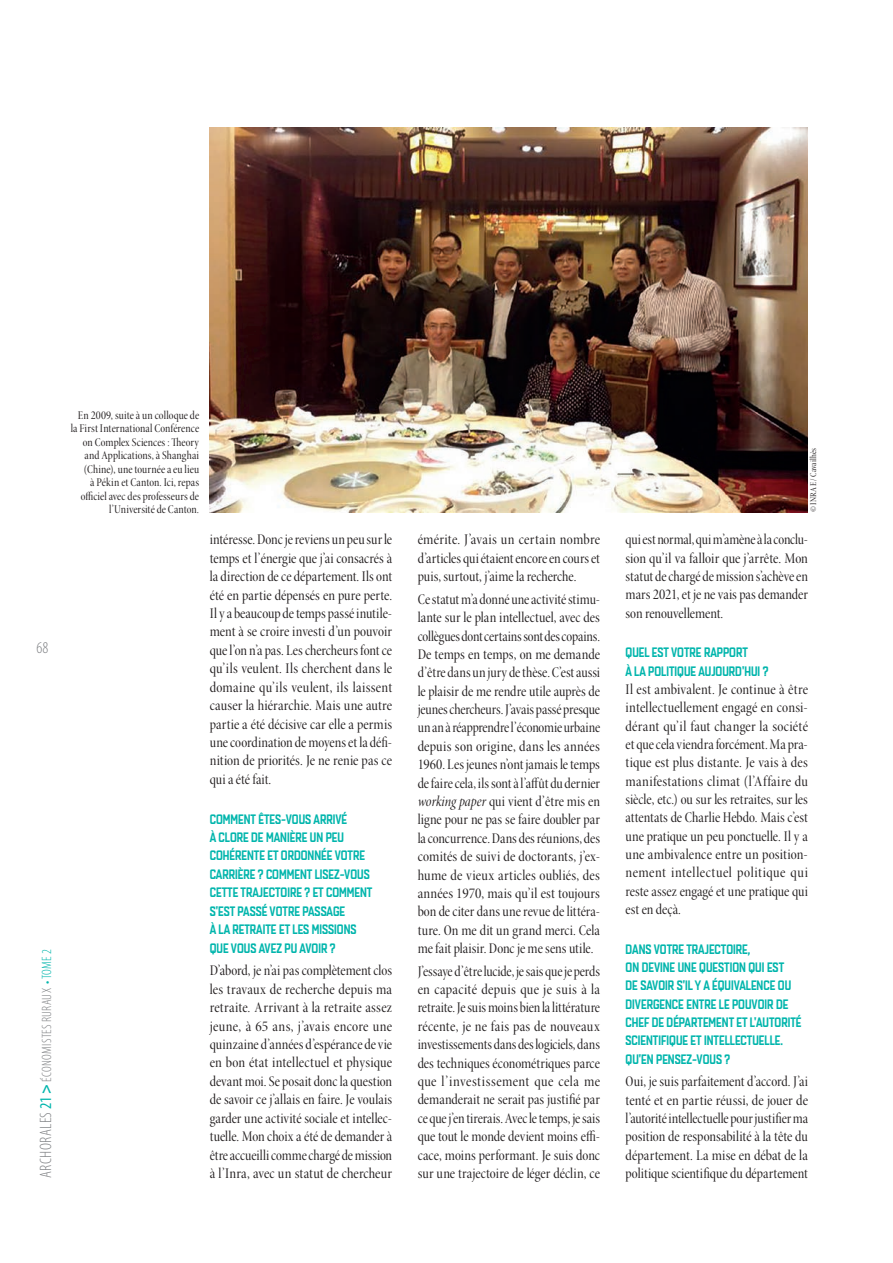
<style>
.page{position:relative;width:893px;height:1263px;background:#fff}
.page>*{position:absolute;margin:0;border:0;box-sizing:border-box;transform-origin:0 0}
.t1{font:300 condensed 16.5px "Myriad Pro";color:#808285}
.t2{font:15px/18.5px "Minion Pro Cn Disp";color:#231f20;text-align:justify}
.t3{font:13.5px/18.3px "Quarca Con Med";color:#00b5ac}
.t4{font:300 condensed 13.5px "Myriad Pro";letter-spacing:.02em;color:#808285}
.t5{font:12px/13.5px "Minion Pro Cn Disp";letter-spacing:.01em;color:#231f20;text-align:right}
.t6{font:9px "Minion Pro Cn Disp";letter-spacing:.03em;color:#231f20}
.s1{font-size:16.5px}
.s2{font-weight:400;font-size:16.5px;color:#00b5ac}
.s3{font-weight:700;font-size:16.5px;color:#00b5ac}
.s4{color:#00b5ac}
.s5{font-family:"Minion Pro Cn It Disp"}
</style>
<div class="page">
<img style="left:210px;top:128px;width:598px;height:384px">
<p class="t1" style="left:37px;top:639px;width:13px">68</p>
<p class="t4" style="left:40px;top:1178px;width:230px;rotate:-90deg"><span class="s1">ARCHORALES</span><span class="s2">21</span> <span class="s3">&gt;</span> ÉCONOMISTES RURAUX <span class="s4">• TOME 2</span></p>
<p class="t5" style="left:71px;top:408px;width:130px">En 2009, suite à un colloque de la First International Conférence on Complex Sciences : Theory and Applications, à Shanghai (Chine), une tournée a eu lieu<br>à Pékin et Canton. Ici, repas officiel avec des professeurs de l’Université de Canton.</p>
<p class="t2" style="left:210px;top:531px;width:184px">intéresse. Donc je reviens un peu sur le temps et l’énergie que j’ai consacrés à la direction de ce département. Ils ont été en partie dépensés en pure perte.<br>Il y a beaucoup de temps passé inutile&shy;ment à se croire investi d’un pouvoir que l’on n’a pas. Les chercheurs font ce qu’ils veulent. Ils cherchent dans le domaine qu’ils veulent, ils laissent causer la hiérarchie. Mais une autre partie a été décisive car elle a permis une coordination de moyens et la défi&shy;nition de priorités. Je ne renie pas ce qui a été fait.</p>
<p class="t3" style="left:210px;top:809px;width:164px">COMMENT ÊTES-VOUS ARRIVÉ<br>À CLORE DE MANIÈRE UN PEU<br>COHÉRENTE ET ORDONNÉE VOTRE<br>CARRIÈRE ? COMMENT LISEZ-VOUS<br>CETTE TRAJECTOIRE ? ET COMMENT<br>S’EST PASSÉ VOTRE PASSAGE<br>À LA RETRAITE ET LES MISSIONS<br>QUE VOUS AVEZ PU AVOIR ?</p>
<p class="t2" style="left:210px;top:962px;width:184px">D’abord, je n’ai pas complètement clos les travaux de recherche depuis ma retraite<span class="s5">.</span> Arrivant à la retraite assez jeune, à 65 ans, j’avais encore une quinzaine d’années d’espérance de vie en bon état intellectuel et physique devant moi. Se posait donc la question de savoir ce j’allais en faire. Je voulais garder une activité sociale et intellec&shy;tuelle. Mon choix a été de demander à être accueilli comme chargé de mission à l’Inra, avec un statut de chercheur</p>
<p class="t2" style="left:418px;top:531px;width:184px">émérite. J’avais un certain nombre d’articles qui étaient encore en cours et puis, surtout, j’aime la recherche.</p>
<p class="t2" style="left:418px;top:590px;width:184px">Ce statut m’a donné une activité stimu&shy;lante sur le plan intellectuel, avec des collègues dont certains sont des copains.<br>De temps en temps, on me demande d’être dans un jury de thèse. C’est aussi le plaisir de me rendre utile auprès de jeunes chercheurs. J’avais passé presque un an à réapprendre l’économie urbaine depuis son origine, dans les années 1960. Les jeunes n’ont jamais le temps de faire cela, ils sont à l’affût du dernier <span class="s5">working paper</span> qui vient d’être mis en ligne pour ne pas se faire doubler par la concurrence. Dans des réunions, des comités de suivi de doctorants, j’ex&shy;hume de vieux articles oubliés, des années 1970, mais qu’il est toujours bon de citer dans une revue de littéra&shy;ture. On me dit un grand merci. Cela me fait plaisir. Donc je me sens utile.</p>
<p class="t2" style="left:418px;top:962px;width:184px">J’essaye d’être lucide, je sais que je perds en capacité depuis que je suis à la retraite. Je suis moins bien la littérature récente, je ne fais pas de nouveaux investissements dans des logiciels, dans des techniques économétriques parce que l’investissement que cela me demanderait ne serait pas justifié par ce que j’en tirerais. Avec le temps, je sais que tout le monde devient moins effi&shy;cace, moins performant. Je suis donc sur une trajectoire de léger déclin, ce</p>
<p class="t6" style="left:808px;top:512px;width:66px;rotate:-90deg">© INRAE / Cavailhès</p>
<p class="t2" style="left:626px;top:531px;width:184px">qui est normal, qui m’amène à la conclu&shy;sion qu’il va falloir que j’arrête. Mon statut de chargé de mission s’achève en mars 2021, et je ne vais pas demander son renouvellement.</p>
<p class="t3" style="left:626px;top:643px;width:144px">QUEL EST VOTRE RAPPORT<br>À LA POLITIQUE AUJOURD’HUI ?</p>
<p class="t2" style="left:626px;top:680px;width:184px">Il est ambivalent. Je continue à être intellectuellement engagé en consi&shy;dérant qu’il faut changer la société et que cela viendra forcément. Ma pra&shy;tique est plus distante. Je vais à des manifestations climat (l’Affaire du siècle, etc.) ou sur les retraites, sur les attentats de Charlie Hebdo. Mais c’est une pratique un peu ponctuelle. Il y a une ambivalence entre un position&shy;nement intellectuel politique qui reste assez engagé et une pratique qui est en deçà.</p>
<p class="t3" style="left:626px;top:940px;width:177px">DANS VOTRE TRAJECTOIRE,<br>ON DEVINE UNE QUESTION QUI EST<br>DE SAVOIR S’IL Y A ÉQUIVALENCE OU<br>DIVERGENCE ENTRE LE POUVOIR DE<br>CHEF DE DÉPARTEMENT ET L’AUTORITÉ<br>SCIENTIFIQUE ET INTELLECTUELLE.<br>QU’EN PENSEZ-VOUS ?</p>
<p class="t2" style="left:626px;top:1073px;width:184px">Oui, je suis parfaitement d’accord. J’ai tenté et en partie réussi, de jouer de l’autorité intellectuelle pour justifier ma position de responsabilité à la tête du département. La mise en débat de la politique scientifique du département</p>
</div>
